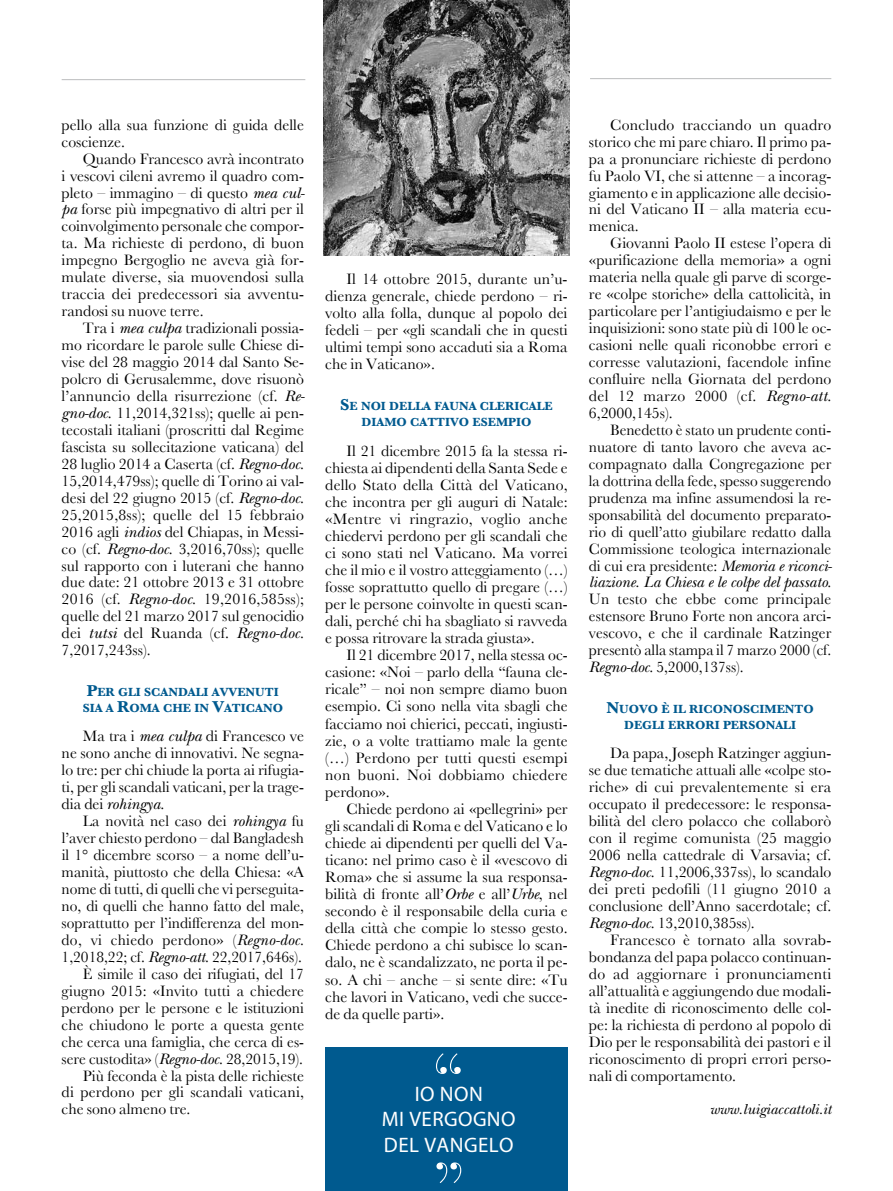
<style>
.page{position:relative;width:893px;height:1191px;background:#fff}
.page>*{position:absolute;margin:0;border:0;box-sizing:border-box;transform-origin:0 0}
.t1{font:72px "Bauer Bodoni Std";color:#fff}
.t2{font:21px/25px "Myriad Pro";color:#fff}
.t3{font:15.75px/17px "Baskerville";color:#000;text-align:justify}
.t4{font:italic 15.75px "New Baskerville Std";color:#000}
.t5{font:15.75px "Baskerville";letter-spacing:.02em;color:#000}
.t6{font:italic 15px "New Baskerville Std";color:#000}
.t7{font:700 12.3px/16.5px "Baskerville";color:#005a8f;text-align:center}
.s1{font-family:"New Baskerville Std";font-style:italic}
.s2{font-size:16.5px}
.s3{font-family:"Baskerville";font-style:normal}
</style>
<div class="page">
<hr style="left:590px;top:78px;width:241px;height:1px;background:#bbbdbe">
<hr style="left:62px;top:79px;width:243px;height:1px;background:#bbbdbe">
<img style="left:324px;top:0;width:245px;height:255px">
<div style="left:325px;top:1047px;width:243px;height:144px;background:#005a8f"></div>
<p class="t3" style="left:62px;top:116px;width:244px">pello alla sua funzione di guida delle coscienze.</p>
<p class="t3" style="left:62px;top:150px;width:245px;text-indent:21px">Quando Francesco avrà incontrato i vescovi cileni avremo il quadro com&shy;pleto – immagino – di questo <span class="s1">mea cul&shy;pa</span> forse più impegnativo di altri per il coinvolgimento personale che compor&shy;ta. Ma richieste di perdono, di buon impegno Bergoglio ne aveva già for&shy;mulate diverse, sia muovendosi sulla traccia dei predecessori sia avventu&shy;randosi su nuove terre.</p>
<p class="t3" style="left:62px;top:319px;width:245px;text-indent:21px">Tra i <span class="s1">mea culpa</span> tradizionali possia&shy;mo ricordare le parole sulle Chiese di&shy;vise del 28 maggio 2014 dal Santo Se&shy;polcro di Gerusalemme, dove risuonò l’annuncio della risurrezione (cf. <span class="s1">Re&shy;gno-doc</span>. 11,2014,321ss); quelle ai pen&shy;tecostali italiani (proscritti dal Regime fascista su sollecitazione vaticana) del 28 luglio 2014 a Caserta (cf. <span class="s1">Regno-doc</span>.<br>15,2014,479ss); quelle di Torino ai val&shy;desi del 22 giugno 2015 (cf. <span class="s1">Regno-doc</span>.<br>25,2015,8ss); quelle del 15 febbraio 2016 agli <span class="s1">indios</span> del Chiapas, in Messi&shy;co (cf. <span class="s1">Regno-doc</span>. 3,2016,70ss); quelle sul rapporto con i luterani che hanno due date: 21 ottobre 2013 e 31 ottobre 2016 (cf. <span class="s1">Regno-doc</span>. 19,2016,585ss); quelle del 21 marzo 2017 sul genocidio dei <span class="s1">tutsi</span> del Ruanda (cf. <span class="s1">Regno-doc</span>.<br>7,2017,243ss).</p>
<p class="t7" style="left:83px;top:684px;width:202px"><span class="s2">P</span>ER GLI SCANDALI AVVENUTI<br>SIA A <span class="s2">R</span>OMA CHE IN <span class="s2">V</span>ATICANO</p>
<p class="t3" style="left:62px;top:727px;width:244px;text-indent:21px">Ma tra i <span class="s1">mea culpa</span> di Francesco ve ne sono anche di innovativi. Ne segna&shy;lo tre: per chi chiude la porta ai rifugia&shy;ti, per gli scandali vaticani, per la trage-</p>
<p class="t4" style="left:62px;top:795px;width:104px"><span class="s3">dia dei</span> rohingya<span class="s3">.</span></p>
<p class="t3" style="left:83px;top:812px;width:223px">La novità nel caso dei <span class="s1">rohingya</span> fu</p>
<p class="t3" style="left:62px;top:829px;width:244px">l’aver chiesto perdono – dal Bangladesh</p>
<p class="t3" style="left:62px;top:846px;width:244px">il 1° dicembre scorso – a nome dell’u-</p>
<p class="t3" style="left:62px;top:863px;width:244px">manità, piuttosto che della Chiesa: «A</p>
<p class="t3" style="left:62px;top:880px;width:244px">nome di tutti, di quelli che vi perseguita-</p>
<p class="t3" style="left:62px;top:897px;width:244px">no, di quelli che hanno fatto del male,</p>
<p class="t3" style="left:62px;top:914px;width:244px">soprattutto per l’indifferenza del mon-</p>
<p class="t5" style="left:62px;top:930px;width:244px">do, vi chiedo perdono» (<span class="s1">Regno-doc</span>.</p>
<p class="t3" style="left:62px;top:948px;width:242px">1,2018,22; cf. <span class="s1">Regno-att</span>. 22,2017,646s).</p>
<p class="t3" style="left:83px;top:965px;width:223px">È simile il caso dei rifugiati, del 17</p>
<p class="t3" style="left:62px;top:982px;width:244px">giugno 2015: «Invito tutti a chiedere</p>
<p class="t3" style="left:62px;top:999px;width:244px">perdono per le persone e le istituzioni</p>
<p class="t3" style="left:62px;top:1016px;width:244px">che chiudono le porte a questa gente</p>
<p class="t3" style="left:62px;top:1032px;width:244px">che cerca una famiglia, che cerca di es-</p>
<p class="t3" style="left:62px;top:1049px;width:243px">sere custodita» (<span class="s1">Regno-doc</span>. 28,2015,19).</p>
<p class="t3" style="left:83px;top:1066px;width:223px">Più feconda è la pista delle richieste</p>
<p class="t3" style="left:62px;top:1083px;width:244px">di perdono per gli scandali vaticani,</p>
<p class="t3" style="left:62px;top:1100px;width:130px">che sono almeno tre.</p>
<p class="t3" style="left:325px;top:270px;width:244px;text-indent:21px">Il 14 ottobre 2015, durante un’u&shy;dienza generale, chiede perdono – ri&shy;volto alla folla, dunque al popolo dei fedeli – per «gli scandali che in questi ultimi tempi sono accaduti sia a Roma che in Vaticano».</p>
<p class="t7" style="left:340px;top:397px;width:214px"><span class="s2">S</span>E NOI DELLA FAUNA CLERICALE<br>DIAMO CATTIVO ESEMPIO</p>
<p class="t3" style="left:325px;top:442px;width:244px;text-indent:21px">Il 21 dicembre 2015 fa la stessa ri&shy;chiesta ai dipendenti della Santa Sede e dello Stato della Città del Vaticano, che incontra per gli auguri di Natale: «Mentre vi ringrazio, voglio anche chiedervi perdono per gli scandali che ci sono stati nel Vaticano. Ma vorrei che il mio e il vostro atteggiamento (…) fosse soprattutto quello di pregare (…) per le persone coinvolte in questi scan&shy;dali, perché chi ha sbagliato si ravveda e possa ritrovare la strada giusta».</p>
<p class="t3" style="left:325px;top:646px;width:244px;text-indent:21px">Il 21 dicembre 2017, nella stessa oc&shy;casione: «Noi – parlo della “fauna cle&shy;ricale” – noi non sempre diamo buon esempio. Ci sono nella vita sbagli che facciamo noi chierici, peccati, ingiusti&shy;zie, o a volte trattiamo male la gente (…) Perdono per tutti questi esempi non buoni. Noi dobbiamo chiedere perdono».</p>
<p class="t3" style="left:325px;top:800px;width:244px;text-indent:21px">Chiede perdono ai «pellegrini» per gli scandali di Roma e del Vaticano e lo chiede ai dipendenti per quelli del Va&shy;ticano: nel primo caso è il «vescovo di Roma» che si assume la sua responsa&shy;bilità di fronte all’<span class="s1">Orbe</span> e all’<span class="s1">Urbe</span>, nel secondo è il responsabile della curia e della città che compie lo stesso gesto.<br>Chiede perdono a chi subisce lo scan&shy;dalo, ne è scandalizzato, ne porta il pe&shy;so. A chi – anche – si sente dire: «Tu che lavori in Vaticano, vedi che succe&shy;de da quelle parti».</p>
<h1 class="t1" style="left:430px;top:1037px;width:37px">“</h1>
<h2 class="t2" style="left:440px;top:1082px;width:15px">NON</h2>
<h2 class="t2" style="left:382px;top:1107px;width:42px">MI VERGOGNO<br>DEL</h2>
<h2 class="t2" style="left:415px;top:1082px;width:10px">IO</h2>
<h2 class="t2" style="left:424px;top:1132px;width:14px">VANGELO</h2>
<h1 class="t1" style="left:467px;top:1199px;width:37px;rotate:-180deg">“</h1>
<p class="t3" style="left:589px;top:116px;width:244px;text-indent:21px">Concludo tracciando un quadro storico che mi pare chiaro. Il primo pa&shy;pa a pronunciare richieste di perdono fu Paolo VI, che si attenne – a incorag&shy;giamento e in applicazione alle decisio&shy;ni del Vaticano II – alla materia ecu&shy;menica.</p>
<p class="t3" style="left:589px;top:235px;width:244px;text-indent:21px">Giovanni Paolo II estese l’opera di «purificazione della memoria» a ogni materia nella quale gli parve di scorge&shy;re «colpe storiche» della cattolicità, in particolare per l’antigiudaismo e per le inquisizioni: sono state più di 100 le oc&shy;casioni nelle quali riconobbe errori e corresse valutazioni, facendole infine confluire nella Giornata del perdono del 12 marzo 2000 (cf. <span class="s1">Regno-att</span>.<br>6,2000,145s).</p>
<p class="t3" style="left:589px;top:421px;width:245px;text-indent:21px">Benedetto è stato un prudente conti&shy;nuatore di tanto lavoro che aveva ac&shy;compagnato dalla Congregazione per la dottrina della fede, spesso suggerendo prudenza ma infine assumendosi la re&shy;sponsabilità del documento preparato&shy;rio di quell’atto giubilare redatto dalla Commissione teologica internazionale di cui era presidente: <span class="s1">Memoria e riconci-</span></p>
<p class="t4" style="left:589px;top:573px;width:244px">liazione. La Chiesa e le colpe del passato<span class="s3">.</span></p>
<p class="t3" style="left:589px;top:590px;width:244px">Un testo che ebbe come principale estensore Bruno Forte non ancora arci&shy;vescovo, e che il cardinale Ratzinger presentò alla stampa il 7 marzo 2000 (cf.<br><span class="s1">Regno-doc</span>. 5,2000,137ss).</p>
<p class="t7" style="left:606px;top:700px;width:209px"><span class="s2">N</span>UOVO È IL RICONOSCIMENTO<br>DEGLI ERRORI PERSONALI</p>
<p class="t3" style="left:589px;top:744px;width:244px;text-indent:21px">Da papa, Joseph Ratzinger aggiun&shy;se due tematiche attuali alle «colpe sto&shy;riche» di cui prevalentemente si era occupato il predecessore: le responsa&shy;bilità del clero polacco che collaborò con il regime comunista (25 maggio 2006 nella cattedrale di Varsavia; cf.<br><span class="s1">Regno-doc</span>. 11,2006,337ss), lo scandalo dei preti pedofili (11 giugno 2010 a conclusione dell’Anno sacerdotale; cf.<br><span class="s1">Regno-doc</span>. 13,2010,385ss).</p>
<p class="t3" style="left:589px;top:931px;width:244px;text-indent:21px">Francesco è tornato alla sovrab&shy;bondanza del papa polacco continuan&shy;do ad aggiornare i pronunciamenti all’attualità e aggiungendo due modali&shy;tà inedite di riconoscimento delle col&shy;pe: la richiesta di perdono al popolo di Dio per le responsabilità dei pastori e il riconoscimento di propri errori perso&shy;nali di comportamento.</p>
<p class="t6" style="left:710px;top:1100px;width:123px">www.luigiaccattoli.it</p>
</div>
